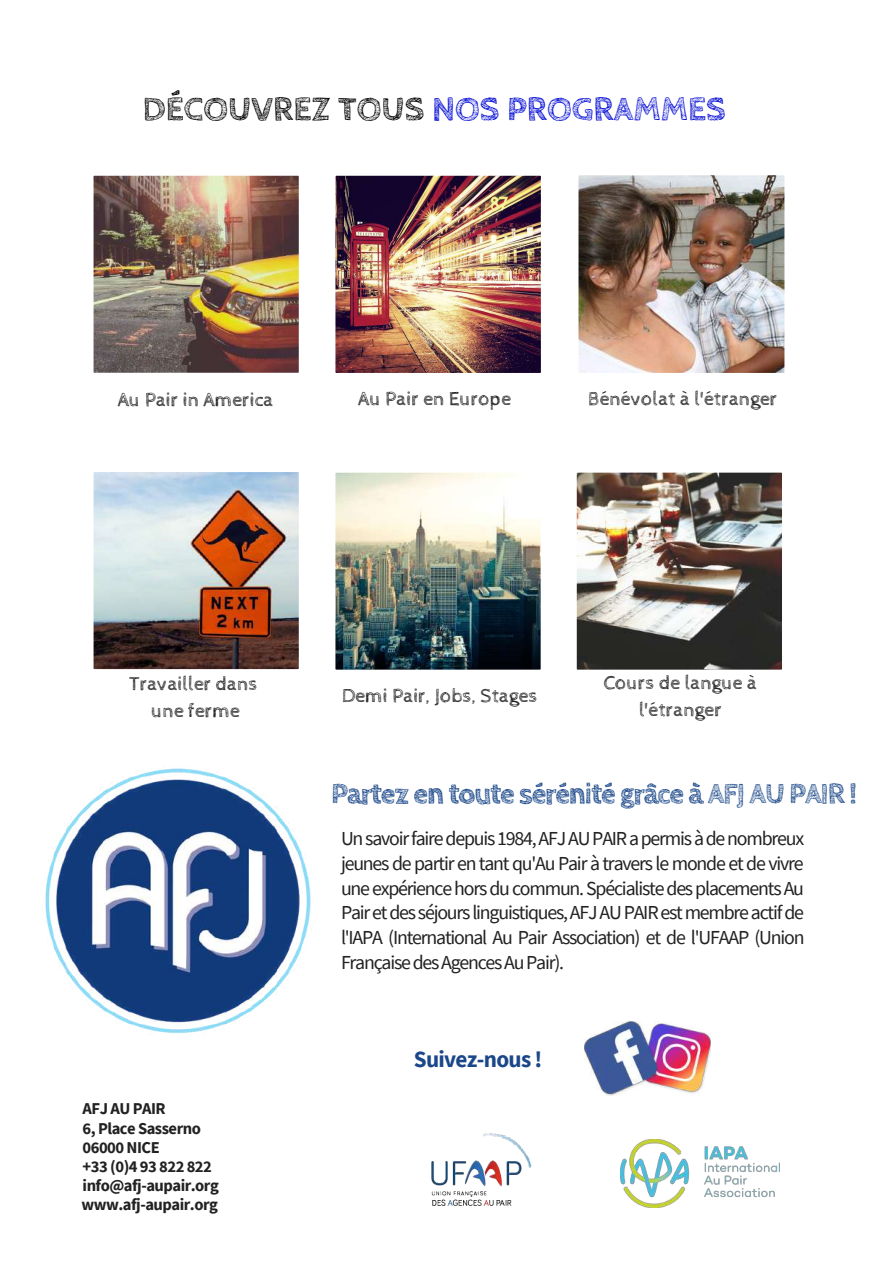
<style>
.page{position:relative;width:893px;height:1264px;background:#fff}
.page>*{position:absolute;margin:0;border:0;box-sizing:border-box;transform-origin:0 0}
.t1{font:700 34.65px "Cabin Sketch";color:#000}
.t2{font:700 29.7px "Cabin Sketch";letter-spacing:-.04em;color:#1a4789}
.t3{font:700 23.1px "Source Sans Pro";letter-spacing:-.03em;color:#1a4789}
.t4{font:19.8px/24.8px "Source Sans Pro";letter-spacing:-.06em;color:#222;text-align:justify}
.t5{font:19.8px/27px "Cabin Sketch";color:#222;text-align:center}
.t6{font:700 16.5px/19px "Source Sans Pro";letter-spacing:-.03em;color:#222}
.s1{color:#030bd4}
</style>
<div class="page">
<img style="left:93px;top:176px;width:206px;height:197px">
<img style="left:93px;top:472px;width:206px;height:197px">
<img style="left:335px;top:472px;width:205px;height:197px">
<img style="left:576px;top:472px;width:206px;height:197px">
<img style="left:335px;top:176px;width:206px;height:197px">
<img style="left:578px;top:175px;width:206px;height:198px">
<img style="left:431px;top:1133px;width:101px;height:73px">
<img style="left:45px;top:768px;width:266px;height:267px">
<img style="left:585px;top:1021px;width:125px;height:75px">
<img style="left:620px;top:1139px;width:159px;height:68px">
<h1 class="t1" style="left:143px;top:89px;width:584px">DÉCOUVREZ TOUS <span class="s1">NOS PROGRAMMES</span></h1>
<p class="t5" style="left:118px;top:387px;width:157px">Au Pair in America</p>
<p class="t5" style="left:358px;top:386px;width:154px">Au Pair en Europe</p>
<p class="t5" style="left:588px;top:386px;width:191px">Bénévolat à l'étranger</p>
<p class="t5" style="left:129px;top:670px;width:130px">Travailler dans une ferme</p>
<p class="t5" style="left:604px;top:669px;width:155px">Cours de langue à l'étranger</p>
<p class="t5" style="left:342px;top:683px;width:197px">Demi Pair, Jobs, Stages</p>
<h2 class="t2" style="left:331px;top:777px;width:527px">Partez en toute sérénité grâce à AFJ AU PAIR !</h2>
<p class="t4" style="left:341px;top:825px;width:465px">Unsavoirfairedepuis1984,AFJAUPAIRapermisàdenombreux jeunes de partir en tant qu'Au Pair à travers le monde et de vivre une expérience hors du commun. Spécialiste des placements Au Pairetdesséjourslinguistiques,AFJAUPAIRestmembreactifde l'IAPA (International Au Pair Association) et de l'UFAAP (Union FrançaisedesAgencesAuPair).</p>
<p class="t6" style="left:83px;top:1099px;width:138px">AFJ AU PAIR<br>6, Place Sasserno<br>06000 NICE<br>+33 (0)4 93 822 822 info@afj-aupair.org</p>
<p class="t6" style="left:81px;top:1195px;width:138px">www.afj-aupair.org</p>
<p class="t3" style="left:414px;top:1044px;width:130px">Suivez-nous !</p>
</div>
